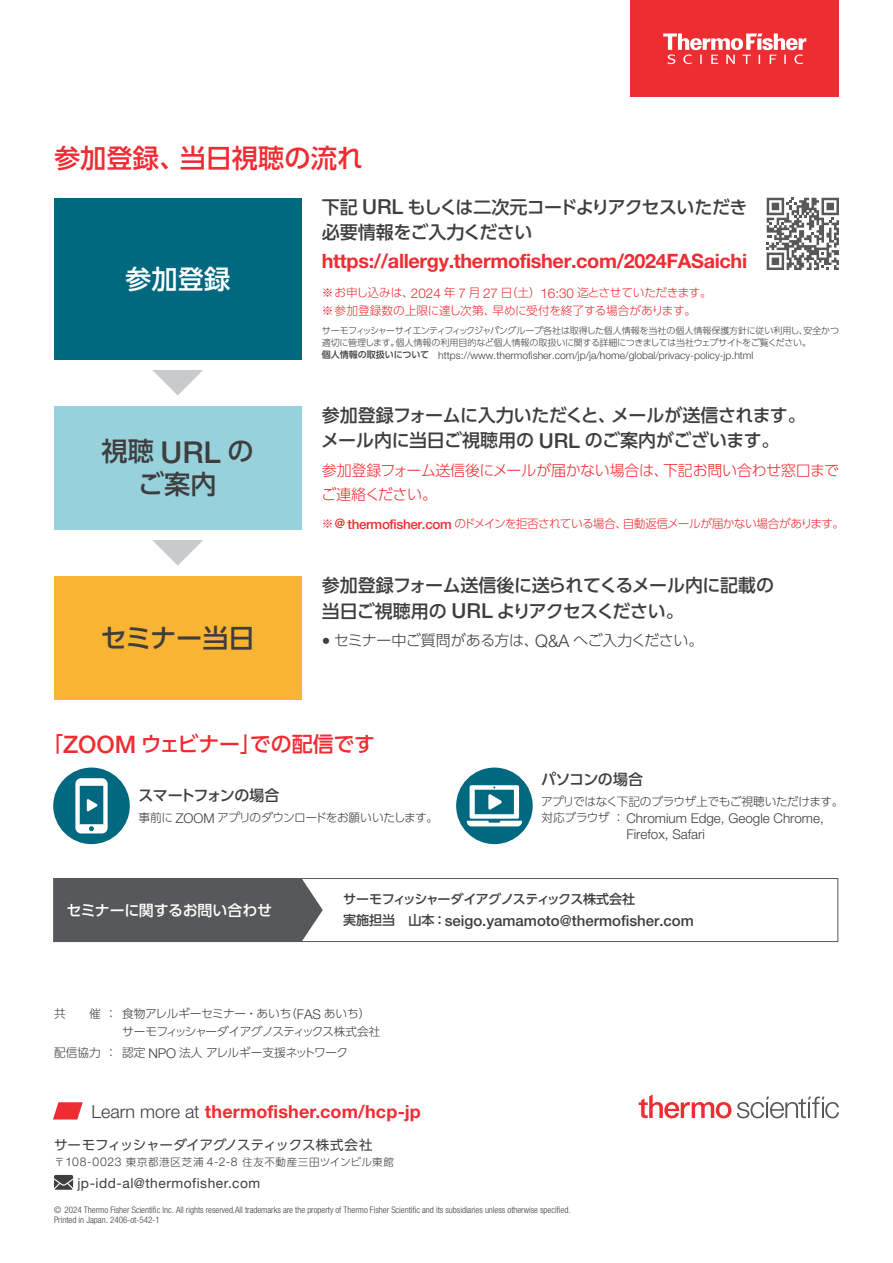
<style>
.page{position:relative;width:893px;height:1263px;background:#fff}
.page>*{position:absolute;margin:0;border:0;box-sizing:border-box;transform-origin:0 0}
.t1{font:500 26.25px/33px "UD Shin Go Pr 6";letter-spacing:-.005em;color:#3e3e3f;text-align:center}
.t2{font:500 26.25px "UD Shin Go Pr 6";color:#ee2d33}
.t3{font:500 26.25px "UD Shin Go Pr 6";color:#fff}
.t4{font:500 21px "UD Shin Go Pr 6";letter-spacing:-.01em;color:#ee2d33}
.t5{font:700 19.8px "Helvetica Neue LTW1 G";letter-spacing:-.015em;color:#ee2d33}
.t6{font:500 18px/25.5px "UD Shin Go Pr 6";letter-spacing:-.025em;color:#3e3e3f}
.t7{font:700 18px "Helvetica Neue LTW1 G";letter-spacing:.01em;color:#ee2d33}
.t8{font:300 15px/24px "UD Shin Go Pr 6";letter-spacing:-.02em;color:#ee2d33}
.t9{font:500 15px "Helvetica Neue LTW1 G";color:#3e3e3f}
.t10{font:300 15px "UD Shin Go Pr 6";letter-spacing:-.03em;color:#3e3e3f}
.t11{font:500 15px "UD Shin Go Pr 6";letter-spacing:-.035em;color:#3e3e3f}
.t12{font:500 15px "UD Shin Go Pr 6";letter-spacing:-.01em;color:#fff}
.t13{font:13.8px "Helvetica Neue LTW1 G";letter-spacing:.035em;color:#3e3e3f}
.t14{font:300 13.5px/16.5px "Helvetica Neue LTW1 G";color:#3e3e3f}
.t15{font:13.5px "UD Shin Go Pr 6";letter-spacing:-.01em;color:#3e3e3f}
.t16{font:500 13.05px "UD Shin Go Pr 6";letter-spacing:-.045em;color:#3e3e3f}
.t17{font:300 11.7px/18px "UD Shin Go Pr 6";letter-spacing:-.035em;color:#3e3e3f}
.t18{font:300 11.7px/18px "UD Shin Go Pr 6";letter-spacing:-.035em;color:#ee2d33}
.t19{font:300 11.7px "UD Shin Go Pr 6";letter-spacing:-.055em;color:#ee2d33}
.t20{font:300 11.7px "UD Shin Go Pr 6";letter-spacing:-.01em;color:#3e3e3f}
.t21{font:300 10.5px "UD Shin Go Pr 6";letter-spacing:.055em;color:#3e3e3f}
.t22{font:300 10.35px "Helvetica Neue LTW1 G";color:#3e3e3f}
.t23{font:300 condensed 9px/10.5px "Helvetica Neue LTW1 G";color:#3e3e3f}
.t24{font:300 9px/12px "UD Shin Go Pr 6";letter-spacing:-.02em;color:#3e3e3f}
.s1{font-family:"Helvetica Neue LTW1 G";font-size:30.15px}
.s2{font-family:"Helvetica Neue LTW1 G";font-size:20.7px}
.s3{font-family:"Helvetica Neue LTW1 G";font-size:13.5px}
.s4{font-family:"UD Shin Go Pr 6";font-weight:500;font-size:9px}
.s5{font-weight:500}
.s6{font-family:"Helvetica Neue LTW1 G";font-weight:500;font-size:13.5px}
.s7{font-family:"Helvetica Neue LTW1 G";font-size:17.25px}
.s8{font-family:"Helvetica Neue LTW1 G";font-size:24.15px}
.s9{font-family:"UD Shin Go Pr 6";font-size:11.7px}
.s10{font-family:"UD Shin Go Pr 6";font-size:13.05px}
.s11{font-weight:300;color:#3e3e3f}
.s12{font-family:"Helvetica Neue LTW1 G";font-size:12.15px}
</style>
<div class="page">
<div style="left:53px;top:878px;width:785px;height:64px;border:1px solid #57585a"></div>
<div style="left:54px;top:878px;width:247px;height:64px;background:#57585a"></div>
<svg style="left:301px;top:878px;width:22px;height:64px"></svg>
<svg style="left:53px;top:767px;width:77px;height:77px"></svg>
<svg style="left:456px;top:767px;width:77px;height:77px"></svg>
<div style="left:54px;top:198px;width:247px;height:161px;background:#00687f"></div>
<div style="left:54px;top:406px;width:247px;height:123px;background:#97d1dc"></div>
<div style="left:54px;top:576px;width:247px;height:123px;background:#f8b432"></div>
<svg style="left:767px;top:198px;width:72px;height:72px"></svg>
<svg style="left:152px;top:370px;width:51px;height:25px"></svg>
<svg style="left:152px;top:540px;width:51px;height:26px"></svg>
<div style="left:630px;top:0;width:209px;height:97px;background:#ee2d33"></div>
<svg style="left:663px;top:33px;width:143px;height:31px"></svg>
<svg style="left:737px;top:1096px;width:102px;height:22px"></svg>
<svg style="left:639px;top:1094px;width:92px;height:24px"></svg>
<svg style="left:53px;top:1102px;width:30px;height:17px"></svg>
<svg style="left:54px;top:1175px;width:19px;height:15px"></svg>
<h1 class="t2" style="left:54px;top:136px;width:311px">参加登録、当日視聴の流れ</h1>
<h1 class="t3" style="left:125px;top:257px;width:107px">参加登録</h1>
<h1 class="t1" style="left:102px;top:434px;width:154px">視聴 <span class="s1">URL</span> のご案内</h1>
<h1 class="t1" style="left:101px;top:621px;width:156px">セミナー当日</h1>
<h3 class="t6" style="left:322px;top:193px;width:427px">下記 <span class="s2">URL</span> もしくは二次元コードよりアクセスいただき必要情報をご入力ください</h3>
<h3 class="t5" style="left:322px;top:248px;width:427px">https://allergy.thermofisher.com/2024FASaichi</h3>
<p class="t18" style="left:322px;top:283px;width:392px">※お申し込みは、<span class="s3">2024</span> 年 <span class="s3">7</span> 月 <span class="s3">27</span> 日（土）<span class="s3">16:30</span> 迄とさせていただきます。※参加登録数の上限に達し次第、早めに受付を終了する場合があります。</p>
<p class="t24" style="left:322px;top:324px;width:519px">サーモフィッシャーサイエンティフィックジャパングループ各社は取得した個人情報を当社の個人情報保護方針に従い利用し、安全かつ適切に管理します。個人情報の利用目的など個人情報の取扱いに関する詳細につきましては当社ウェブサイトをご覧ください。</p>
<p class="t22" style="left:322px;top:349px;width:433px"><span class="s4">個人情報の取扱いについて　</span>https://www.thermofisher.com/jp/ja/home/global/privacy-policy-jp.html</p>
<h3 class="t6" style="left:321px;top:402px;width:486px">参加登録フォームに入力いただくと、メールが送信されます。メール内に当日ご視聴用の <span class="s2">URL</span> のご案内がございます。</h3>
<h3 class="t8" style="left:321px;top:458px;width:519px">参加登録フォーム送信後にメールが届かない場合は、下記お問い合わせ窓口までご連絡ください。</h3>
<p class="t19" style="left:322px;top:514px;width:524px">※<span class="s5">＠</span> <span class="s6">thermofisher.com</span> のドメインを拒否されている場合、自動返信メールが届かない場合があります。</p>
<h3 class="t6" style="left:322px;top:572px;width:454px">参加登録フォーム送信後に送られてくるメール内に記載の当日ご視聴用の <span class="s2">URL</span> よりアクセスください。</h3>
<h3 class="t10" style="left:322px;top:629px;width:383px"><span class="s7">•</span> セミナー中ご質問がある方は、<span class="s7">Q&amp;A</span> へご入力ください。</h3>
<h2 class="t4" style="left:42px;top:727px;width:335px">「<span class="s8">ZOOM</span> ウェビナー」での配信です</h2>
<h3 class="t11" style="left:138px;top:783px;width:143px">スマートフォンの場合</h3>
<p class="t17" style="left:139px;top:808px;width:301px">事前に <span class="s3">ZOOM</span> アプリのダウンロードをお願いいたします。</p>
<h3 class="t11" style="left:541px;top:767px;width:103px">パソコンの場合</h3>
<p class="t17" style="left:541px;top:792px;width:304px">アプリではなく下記のブラウザ上でもご視聴いただけます。</p>
<h3 class="t14" style="left:626px;top:810px;width:199px;text-indent:-85px"><span class="s9">対応ブラウザ ：</span> Chromium Edge, Geogle Chrome,<br>Firefox, Safari</h3>
<h3 class="t12" style="left:67px;top:898px;width:207px">セミナーに関するお問い合わせ</h3>
<h3 class="t16" style="left:343px;top:889px;width:294px">サーモフィッシャーダイアグノスティックス株式会社</h3>
<h3 class="t9" style="left:343px;top:912px;width:352px"><span class="s10">実施担当　山本：</span>seigo.yamamoto@thermofisher.com</h3>
<p class="t17" style="left:122px;top:1004px;width:260px;text-indent:-68px">共　　催：食物アレルギーセミナー・あいち（<span class="s3">FAS</span> あいち）サーモフィッシャーダイアグノスティックス株式会社</p>
<p class="t20" style="left:54px;top:1043px;width:296px">配信協力：認定 <span class="s3">NPO</span> 法人アレルギー支援ネットワーク</p>
<h3 class="t7" style="left:92px;top:1101px;width:331px"><span class="s11">Learn more at</span> thermofisher.com/hcp-jp</h3>
<h3 class="t15" style="left:54px;top:1134px;width:320px">サーモフィッシャーダイアグノスティックス株式会社</h3>
<p class="t21" style="left:54px;top:1153px;width:342px">〒<span class="s12">108-0023</span> 東京都港区芝浦 <span class="s12">4-2-8</span> 住友不動産三田ツインビル東館</p>
<h3 class="t13" style="left:77px;top:1174px;width:184px">jp-idd-al@thermofisher.com</h3>
<p class="t23" style="left:54px;top:1204px;width:518px">© 2024 Thermo Fisher Scientific Inc. All rights reserved.All trademarks are the property of Thermo Fisher Scientific and its subsidiaries unless otherwise specified.<br>Printed in Japan. 2406-ot-542-1</p>
</div>
